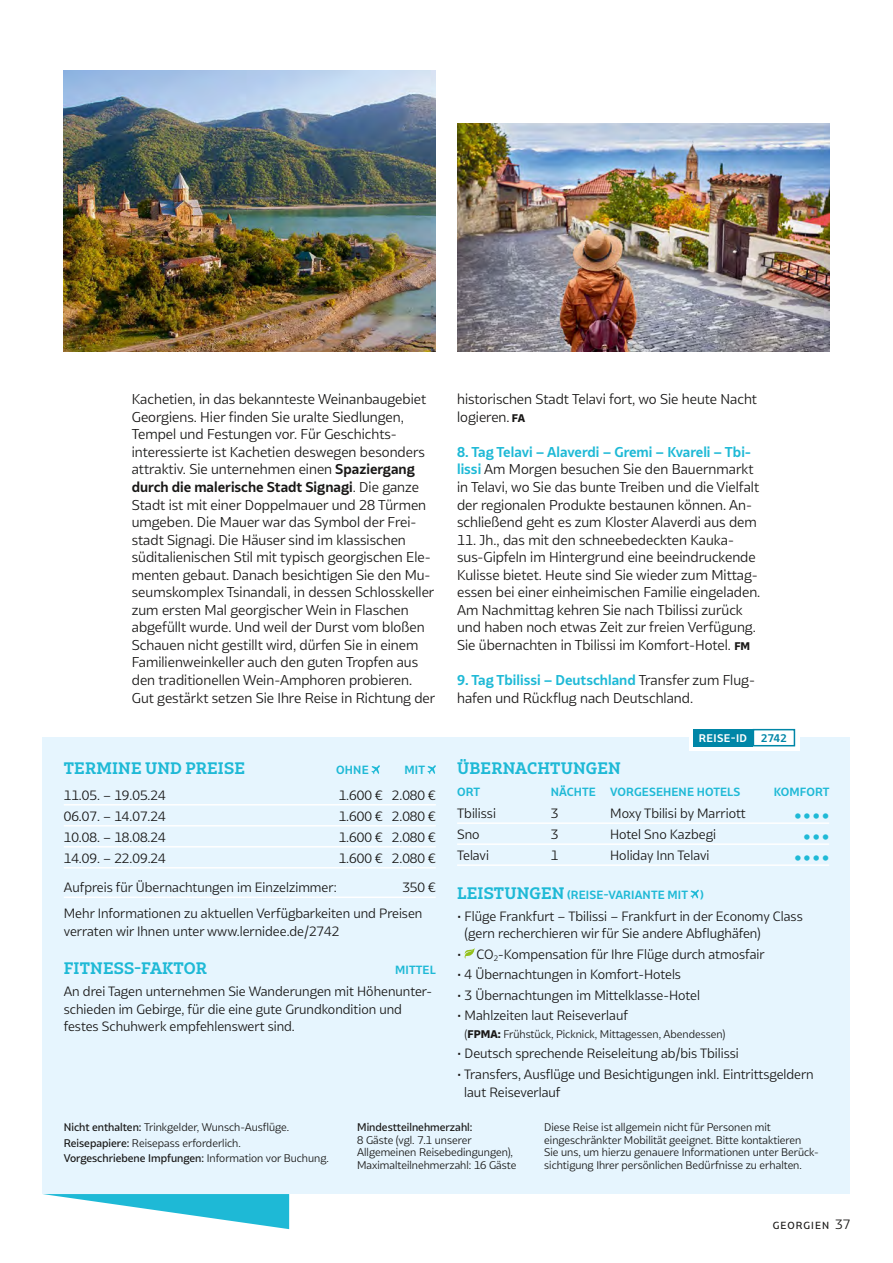
<style>
.page{position:relative;width:893px;height:1263px;background:#fff}
.page>*{position:absolute;margin:0;border:0;box-sizing:border-box;transform-origin:0 0}
.t1{font:700 15.75px "Bw Glenn Slab";letter-spacing:.01em;color:#1eb9d6}
.t2{font:13.5px/17.5px "Bw Glenn Sans";color:#181716}
.t3{font:12.75px/17.5px "Bw Glenn Sans";color:#181716}
.t4{font:700 11.25px "Bw Glenn Sans";letter-spacing:.01em;color:#1eb9d6}
.t5{font:10.5px/12.8px "Bw Glenn Sans";color:#181716}
.t6{font:500 10.5px "Bw Glenn Sans";color:#181716}
.t7{font:700 10.5px "Bw Glenn Sans";letter-spacing:.04em;color:#fff}
.t8{font:700 10.5px "Bw Glenn Sans";color:#0086a7}
.t9{font:500 9.75px "Bw Glenn Sans";letter-spacing:.105em;color:#181716}
.s1{font-weight:700}
.s2{font-weight:800;font-size:10.5px}
.s3{font-weight:700;color:#1eb9d6}
.s4{font-family:"Bw Glenn Slab";font-size:15.75px}
.s5{font-weight:800}
.s6{font-weight:500}
.s7{font-weight:400;font-size:12.75px}
</style>
<div class="page">
<div style="left:43px;top:738px;width:807px;height:456px;background:#e6f5fe"></div>
<hr style="left:457px;top:822px;width:372px;height:2px;background:#fff">
<hr style="left:457px;top:843px;width:372px;height:2px;background:#fff">
<hr style="left:457px;top:864px;width:372px;height:2px;background:#fff">
<svg style="left:690px;top:890px;width:9px;height:9px"></svg>
<svg style="left:465px;top:948px;width:10px;height:11px"></svg>
<img style="left:64px;top:71px;width:372px;height:280px">
<img style="left:457px;top:123px;width:372px;height:228px">
<hr style="left:64px;top:804px;width:372px;height:1px;background:#fff">
<hr style="left:64px;top:825px;width:372px;height:1px;background:#fff">
<hr style="left:64px;top:846px;width:372px;height:1px;background:#fff">
<hr style="left:64px;top:867px;width:372px;height:1px;background:#fff">
<hr style="left:64px;top:896px;width:372px;height:2px;background:#fff">
<svg style="left:371px;top:765px;width:9px;height:9px"></svg>
<svg style="left:427px;top:765px;width:9px;height:9px"></svg>
<svg style="left:43px;top:1194px;width:246px;height:35px"></svg>
<svg style="left:689px;top:728px;width:110px;height:23px"></svg>
<div style="left:753px;top:730px;width:41px;height:16px;background:#fff"></div>
<div style="left:753px;top:729px;width:42px;height:17px;border:2px solid #0086a7"></div>
<div style="left:693px;top:729px;width:60px;height:17px;background:#0086a7"></div>
<p class="t2" style="left:132px;top:390px;width:305px">Kachetien, in das bekannteste Weinanbaugebiet Georgiens. Hier finden Sie uralte Siedlungen, Tempel und Festungen vor. Für Geschichts&shy;interessierte ist Kachetien deswegen besonders attraktiv. Sie unternehmen einen <span class="s1">Spaziergang durch die malerische Stadt Signagi</span>. Die ganze Stadt ist mit einer Doppelmauer und 28 Türmen umgeben. Die Mauer war das Symbol der Frei&shy;stadt Signagi. Die Häuser sind im klassischen süditalienischen Stil mit typisch georgischen Ele&shy;menten gebaut. Danach besichtigen Sie den Mu&shy;seumskomplex Tsinandali, in dessen Schlosskeller zum ersten Mal georgischer Wein in Flaschen abgefüllt wurde. Und weil der Durst vom bloßen Schauen nicht gestillt wird, dürfen Sie in einem Familienweinkeller auch den guten Tropfen aus den traditionellen Wein-Amphoren probieren.<br>Gut gestärkt setzen Sie Ihre Reise in Richtung der</p>
<p class="t2" style="left:457px;top:390px;width:301px">historischen Stadt Telavi fort, wo Sie heute Nacht logieren. <span class="s2">FA</span></p>
<p class="t2" style="left:457px;top:443px;width:303px"><span class="s3">8. Tag Telavi – Alaverdi – Gremi – Kvareli – Tbi&shy;lissi</span> Am Morgen besuchen Sie den Bauernmarkt in Telavi, wo Sie das bunte Treiben und die Vielfalt der regionalen Produkte bestaunen können. An&shy;schließend geht es zum Kloster Alaverdi aus dem</p>
<p class="t2" style="left:457px;top:531px;width:305px">11. Jh., das mit den schneebedeckten Kauka&shy;sus-Gipfeln im Hintergrund eine beeindruckende Kulisse bietet. Heute sind Sie wieder zum Mittag&shy;essen bei einer einheimischen Familie eingeladen.<br>Am Nachmittag kehren Sie nach Tbilissi zurück und haben noch etwas Zeit zur freien Verfügung.<br>Sie übernachten in Tbilissi im Komfort-Hotel. <span class="s2">FM</span></p>
<p class="t2" style="left:457px;top:671px;width:299px"><span class="s3">9. Tag Tbilissi – Deutschland</span> Transfer zum Flug&shy;hafen und Rückflug nach Deutschland.</p>
<p class="t1" style="left:64px;top:758px;width:183px">TERMINE UND PREISE</p>
<p class="t4" style="left:336px;top:763px;width:34px">OHNE</p>
<p class="t4" style="left:404px;top:763px;width:22px">MIT</p>
<p class="t3" style="left:64px;top:786px;width:103px">11.05. – 19.05.24</p>
<p class="t3" style="left:339px;top:786px;width:99px">1.600 € 2.080 €</p>
<p class="t3" style="left:64px;top:807px;width:103px">06.07. – 14.07.24</p>
<p class="t3" style="left:339px;top:807px;width:99px">1.600 € 2.080 €</p>
<p class="t3" style="left:64px;top:828px;width:103px">10.08. – 18.08.24</p>
<p class="t3" style="left:339px;top:828px;width:99px">1.600 € 2.080 €</p>
<p class="t3" style="left:64px;top:849px;width:103px">14.09. – 22.09.24</p>
<p class="t3" style="left:339px;top:849px;width:99px">1.600 € 2.080 €</p>
<p class="t3" style="left:64px;top:878px;width:274px">Aufpreis für Übernachtungen im Einzelzimmer:</p>
<p class="t3" style="left:64px;top:874px;width:374px;line-height:26.1px;text-indent:339px">350 €<br>Mehr Informationen zu aktuellen Verfügbarkeiten und Preisen</p>
<p class="t3" style="left:64px;top:922px;width:277px">verraten wir Ihnen unter www.lernidee.de/2742</p>
<p class="t1" style="left:64px;top:958px;width:144px">FITNESS-FAKTOR</p>
<p class="t4" style="left:395px;top:963px;width:42px">MITTEL</p>
<p class="t3" style="left:64px;top:983px;width:370px">An drei Tagen unternehmen Sie Wanderungen mit Höhenunter&shy;schieden im Gebirge, für die eine gute Grundkondition und festes Schuhwerk empfehlenswert sind.</p>
<p class="t7" style="left:699px;top:731px;width:50px">REISE-ID</p>
<p class="t8" style="left:761px;top:731px;width:27px">2742</p>
<p class="t1" style="left:457px;top:758px;width:165px">ÜBERNACHTUNGEN</p>
<p class="t4" style="left:457px;top:785px;width:25px">ORT</p>
<p class="t4" style="left:551px;top:785px;width:47px">NÄCHTE</p>
<p class="t4" style="left:610px;top:785px;width:132px">VORGESEHENE HOTELS</p>
<p class="t4" style="left:774px;top:785px;width:57px">KOMFORT</p>
<p class="t3" style="left:457px;top:804px;width:40px">Tbilissi</p>
<p class="t3" style="left:551px;top:804px;width:9px">3</p>
<p class="t3" style="left:610px;top:804px;width:137px">Moxy Tbilisi by Marriott</p>
<p class="t3" style="left:457px;top:825px;width:24px">Sno</p>
<p class="t3" style="left:551px;top:825px;width:9px">3</p>
<p class="t3" style="left:610px;top:825px;width:107px">Hotel Sno Kazbegi</p>
<p class="t3" style="left:457px;top:846px;width:33px">Telavi</p>
<p class="t3" style="left:551px;top:846px;width:9px">1</p>
<p class="t3" style="left:610px;top:846px;width:101px">Holiday Inn Telavi</p>
<p class="t4" style="left:457px;top:887px;width:248px"><span class="s4">LEISTUNGEN</span> (REISE-VARIANTE MIT )</p>
<p class="t3" style="left:465px;top:907px;width:340px;text-indent:-7px">• Flüge Frankfurt – Tbilissi – Frankfurt in der Economy Class (gern recherchieren wir für Sie andere Abflughäfen)</p>
<p class="t3" style="left:457px;top:945px;width:309px">• CO<sub>2</sub>-Kompensation für Ihre Flüge durch atmosfair</p>
<p class="t3" style="left:457px;top:966px;width:225px">• 4 Übernachtungen in Komfort-Hotels</p>
<p class="t3" style="left:457px;top:986px;width:244px">• 3 Übernachtungen im Mittelklasse-Hotel</p>
<p class="t3" style="left:457px;top:1007px;width:172px">• Mahlzeiten laut Reiseverlauf</p>
<p class="t5" style="left:465px;top:1027px;width:262px">(<span class="s5">FPMA:</span> Frühstück, Picknick, Mittagessen, Abendessen)</p>
<p class="t3" style="left:457px;top:1045px;width:283px">• Deutsch sprechende Reiseleitung ab/bis Tbilissi</p>
<p class="t3" style="left:464px;top:1065px;width:351px;text-indent:-7px">• Transfers, Ausflüge und Besichtigungen inkl. Eintrittsgeldern laut Reiseverlauf</p>
<p class="t5" style="left:64px;top:1119px;width:266px;line-height:15.8px"><span class="s6">Nicht enthalten:</span> Trinkgelder, Wunsch-Ausflüge.<br><span class="s6">Reisepapiere:</span> Reisepass erforderlich.<br><span class="s6">Vorgeschriebene Impfungen:</span> Information vor Buchung.</p>
<p class="t5" style="left:544px;top:1120px;width:276px">Diese Reise ist allgemein nicht für Personen mit eingeschränkter Mobilität geeignet. Bitte kontaktieren<br>Sie uns, um hierzu genauere Informationen unter Berück&shy;sichtigung Ihrer persönlichen Bedürfnisse zu erhalten.</p>
<p class="t6" style="left:357px;top:1120px;width:117px">Mindestteilnehmerzahl:</p>
<p class="t5" style="left:357px;top:1133px;width:161px">8 Gäste (vgl. 7.1 unserer<br>Allgemeinen Reisebedingungen),<br>Maximalteilnehmerzahl: 16 Gäste</p>
<p class="t9" style="left:773px;top:1219px;width:79px">GEORGIEN <span class="s7">37</span></p>
</div>
